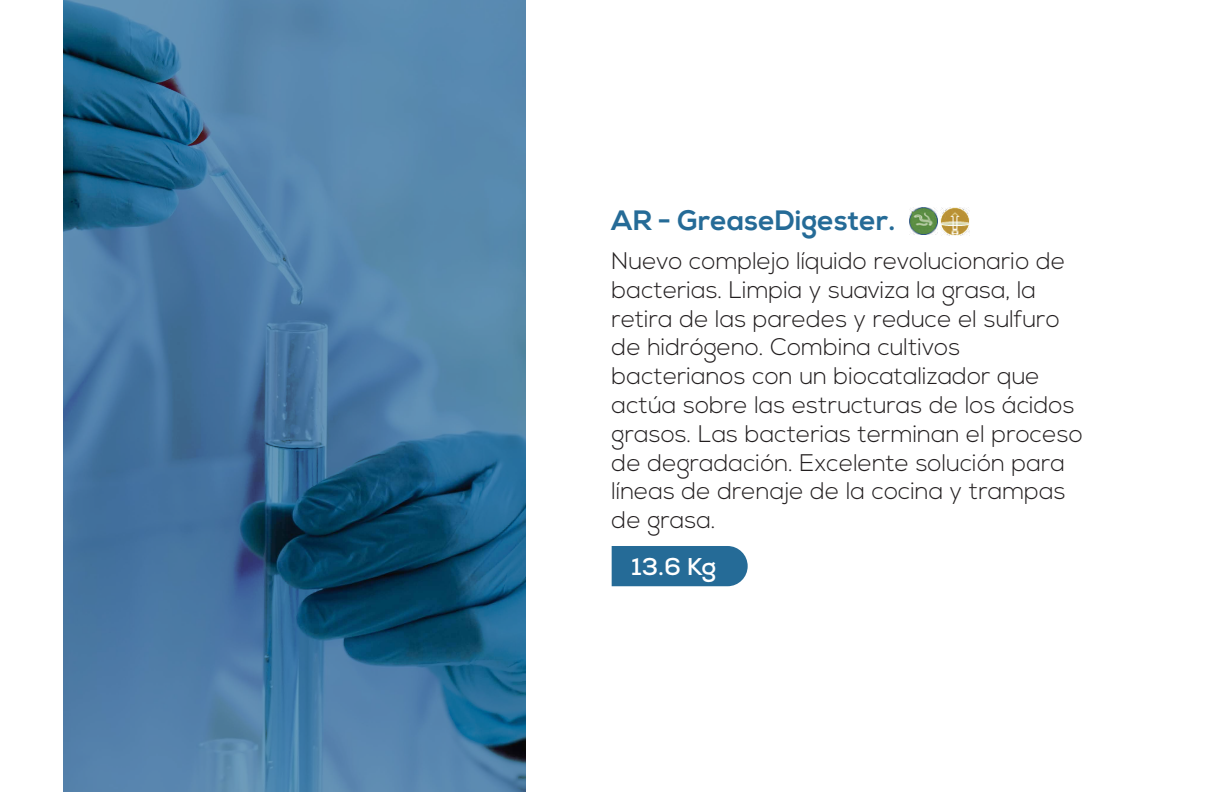
<style>
.page{position:relative;width:1224px;height:792px;background:#fff}
.page>*{position:absolute;margin:0;border:0;box-sizing:border-box;transform-origin:0 0}
.t1{font:700 28px "Nexa";letter-spacing:.01em;color:#256b97}
.t2{font:700 24.2px "Nexa";color:#fff}
.t3{font:300 24px/28.8px "Nexa";color:#221e1f}
</style>
<div class="page">
<div style="left:612px;top:546px;width:136px;height:40px;background:#256b97"></div>
<img style="left:909px;top:207px;width:29px;height:28px">
<img style="left:941px;top:207px;width:28px;height:28px">
<svg style="left:63px;top:0;width:463px;height:792px;background:#42759d"></svg>
<p class="t1" style="left:612px;top:204px;width:285px">AR - GreaseDigester.</p>
<p class="t3" style="left:612px;top:248px;width:473px">Nuevo complejo líquido revolucionario de bacterias. Limpia y suaviza la grasa, la retira de las paredes y reduce el sulfuro de hidrógeno. Combina cultivos bacterianos con un biocatalizador que actúa sobre las estructuras de los ácidos grasos. Las bacterias terminan el proceso de degradación. Excelente solución para líneas de drenaje de la cocina y trampas de grasa.</p>
<p class="t2" style="left:631px;top:551px;width:87px">13.6 Kg</p>
</div>
